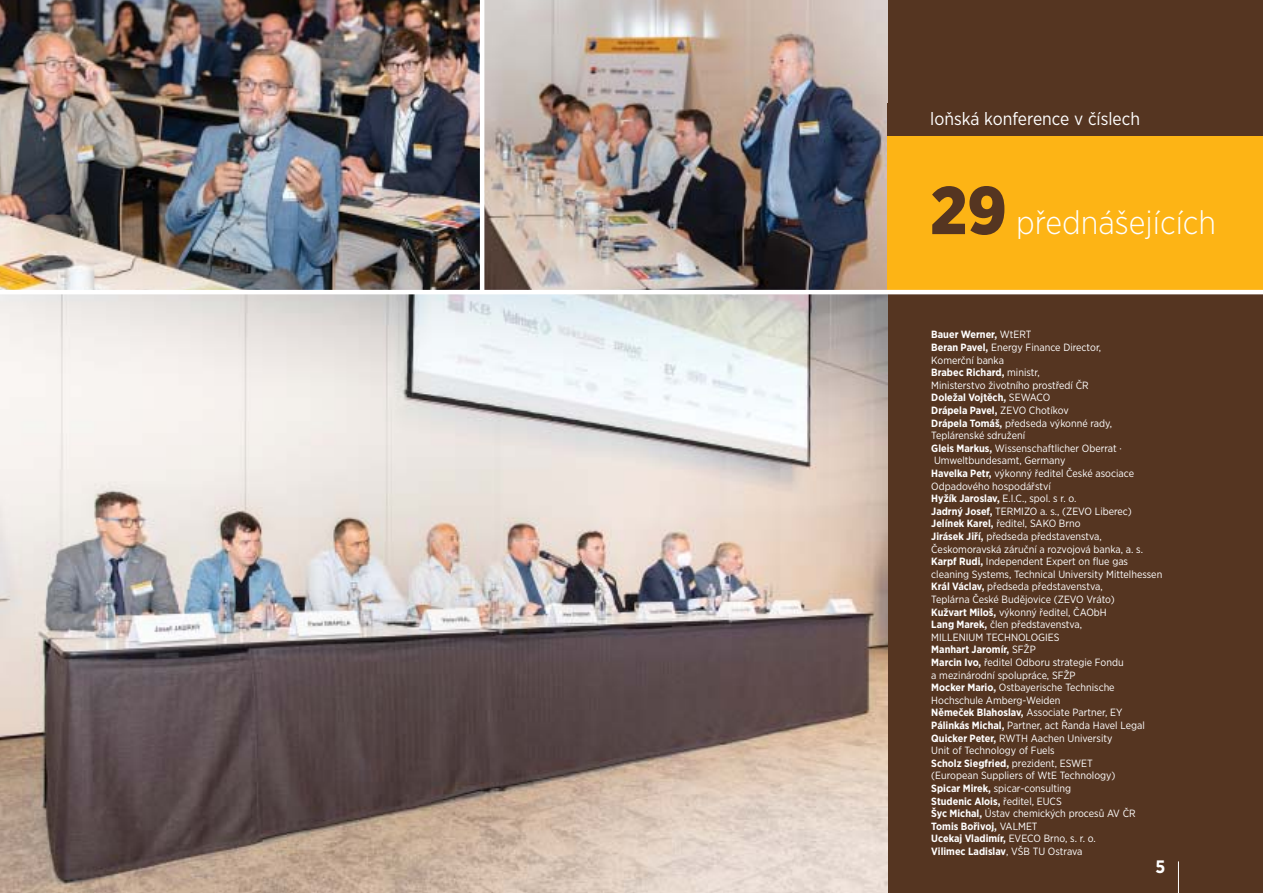
<style>
.page{position:relative;width:1263px;height:893px;background:#fff}
.page>*{position:absolute;margin:0;border:0;box-sizing:border-box;transform-origin:0 0}
.t1{font:300 33px "Gotham Narrow";color:#fff}
.t2{font:18px "Gotham Narrow";color:#fff}
.t3{font:700 18px "Gotham Narrow";color:#fff}
.t4{font:10.5px/12.6px "Gotham Narrow";color:#fff}
.s1{font-weight:900;font-size:67.5px;color:#553521}
.s2{font-weight:700}
</style>
<div class="page">
<div style="left:888px;top:0;width:375px;height:893px;background:#553521"></div>
<img style="left:0;top:294px;width:888px;height:599px">
<img style="left:0;top:0;width:480px;height:290px">
<img style="left:484px;top:0;width:404px;height:290px">
<div style="left:888px;top:136px;width:375px;height:156px;background:#fdb415"></div>
<hr style="left:0;top:290px;width:1263px;height:4px;background:#fff">
<hr style="left:1178px;top:861px;width:1px;height:32px;background:#fff">
<h2 class="t2" style="left:930px;top:112px;width:211px">loňská konference v číslech</h2>
<h1 class="t1" style="left:930px;top:210px;width:287px"><span class="s1">29</span> přednášejících</h1>
<p class="t4" style="left:931px;top:329px;width:233px"><span class="s2">Bauer Werner,</span> WtERT<br><span class="s2">Beran Pavel,</span> Energy Finance Director,<br>Komerční banka<br><span class="s2">Brabec Richard,</span> ministr,<br>Ministerstvo životního prostředí ČR<br><span class="s2">Doležal Vojtěch,</span> SEWACO<br><span class="s2">Drápela Pavel,</span> ZEVO Chotíkov<br><span class="s2">Drápela Tomáš,</span> předseda výkonné rady, Teplárenské sdružení<br><span class="s2">Gleis Markus,</span> Wissenschaftlicher Oberrat · Umweltbundesamt, Germany<br><span class="s2">Havelka Petr,</span> výkonný ředitel České asociace Odpadového hospodářství<br><span class="s2">Hyžík Jaroslav,</span> E.I.C., spol. s r. o.<br><span class="s2">Jadrný Josef,</span> TERMIZO a. s., (ZEVO Liberec)<br><span class="s2">Jelínek Karel,</span> ředitel, SAKO Brno<br><span class="s2">Jirásek Jiří,</span> předseda představenstva, Českomoravská záruční a rozvojová banka, a. s.<br><span class="s2">Karpf Rudi,</span> Independent Expert on flue gas cleaning Systems, Technical University Mittelhessen <span class="s2">Král Václav,</span> předseda představenstva,<br>Teplárna České Budějovice (ZEVO Vráto)<br><span class="s2">Kužvart Miloš,</span> výkonný ředitel, ČAObH<br><span class="s2">Lang Marek,</span> člen představenstva,<br>MILLENIUM TECHNOLOGIES<br><span class="s2">Manhart Jaromír,</span> SFŽP<br><span class="s2">Marcin Ivo,</span> ředitel Odboru strategie Fondu<br>a mezinárodní spolupráce, SFŽP<br><span class="s2">Mocker Mario,</span> Ostbayerische Technische Hochschule Amberg-Weiden<br><span class="s2">Němeček Blahoslav,</span> Associate Partner, EY <span class="s2">Pálinkás Michal,</span> Partner, act Řanda Havel Legal <span class="s2">Quicker Peter,</span> RWTH Aachen University<br>Unit of Technology of Fuels<br><span class="s2">Scholz Siegfried,</span> prezident, ESWET<br>(European Suppliers of WtE Technology)<br><span class="s2">Spicar Mirek,</span> spicar-consulting<br><span class="s2">Studenic Alois,</span> ředitel, EUCS<br><span class="s2">Šyc Michal,</span> Ústav chemických procesů AV ČR <span class="s2">Tomis Bořivoj,</span> VALMET<br><span class="s2">Ucekaj Vladimír,</span> EVECO Brno, s. r. o.<br><span class="s2">Vilimec Ladislav</span>, VŠB TU Ostrava</p>
<h2 class="t3" style="left:1155px;top:860px;width:11px">5</h2>
</div>
